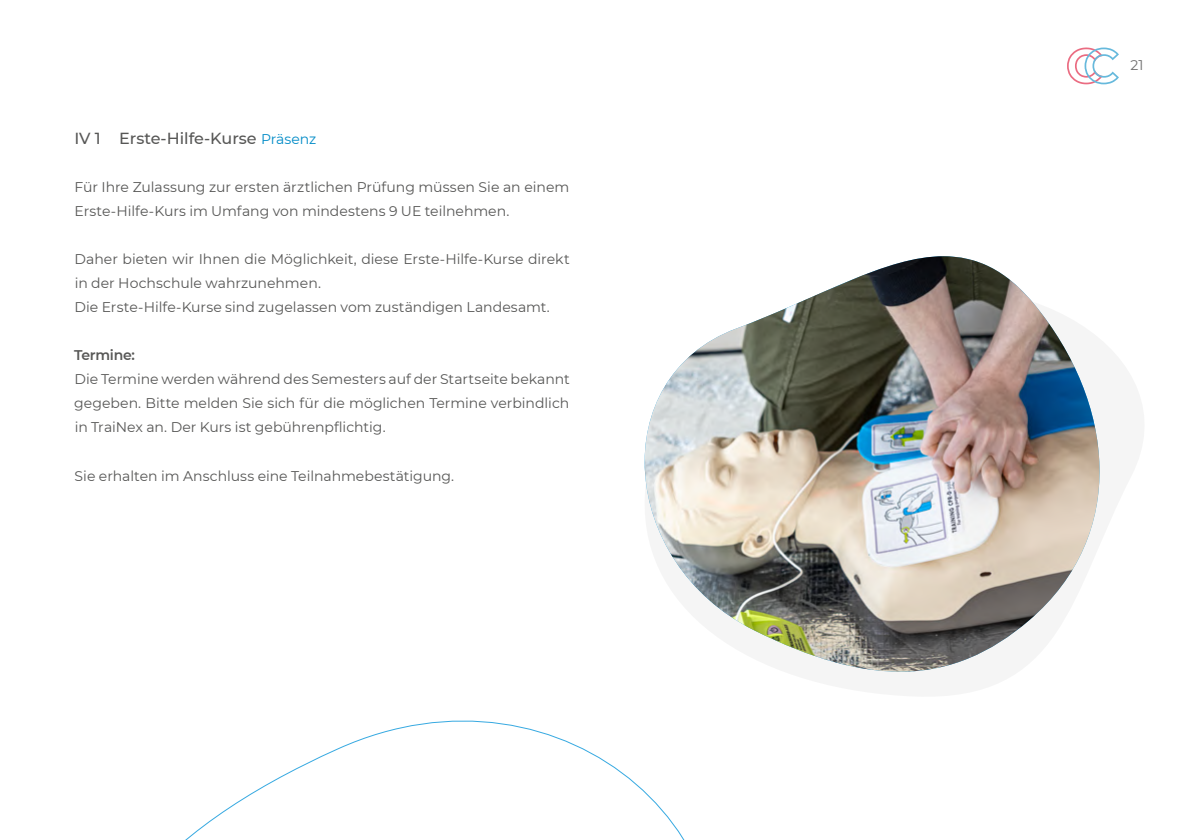
<style>
.page{position:relative;width:1191px;height:840px;background:#fff}
.page>*{position:absolute;margin:0;border:0;box-sizing:border-box;transform-origin:0 0}
.t1{font:500 16px "Montserrat";color:#575756}
.t2{font:14px/24px "Montserrat";color:#575756}
.t3{font:600 14px "Montserrat";letter-spacing:-.02em;color:#575756}
.t4{font:14px "Montserrat";color:#706f6f}
.s1{font-weight:400;font-size:14px;color:#008bc7}
</style>
<div class="page">
<svg style="left:1067px;top:47px;width:52px;height:37px"></svg>
<svg style="left:186px;top:720px;width:498px;height:119px"></svg>
<img style="left:644px;top:256px;width:456px;height:416px">
<p class="t1" style="left:74px;top:127px;width:243px">IV 1 Erste-Hilfe-Kurse <span class="s1">Präsenz</span></p>
<p class="t2" style="left:75px;top:175px;width:496px">Für Ihre Zulassung zur ersten ärztlichen Prüfung müssen Sie an einem<br>Erste-Hilfe-Kurs im Umfang von mindestens 9 UE teilnehmen.</p>
<p class="t2" style="left:75px;top:247px;width:497px">Daher bieten wir Ihnen die Möglichkeit, diese Erste-Hilfe-Kurse direkt in der Hochschule wahrzunehmen.<br>Die Erste-Hilfe-Kurse sind zugelassen vom zuständigen Landesamt.</p>
<p class="t3" style="left:74px;top:345px;width:62px">Termine:</p>
<p class="t2" style="left:74px;top:367px;width:497px;text-align:justify">Die Termine werden während des Semesters auf der Startseite bekannt gegeben. Bitte melden Sie sich für die möglichen Termine verbindlich in TraiNex an. Der Kurs ist gebührenpflichtig.</p>
<p class="t2" style="left:75px;top:463px;width:381px">Sie erhalten im Anschluss eine Teilnahmebestätigung.</p>
<p class="t4" style="left:1130px;top:56px;width:15px">21</p>
</div>
